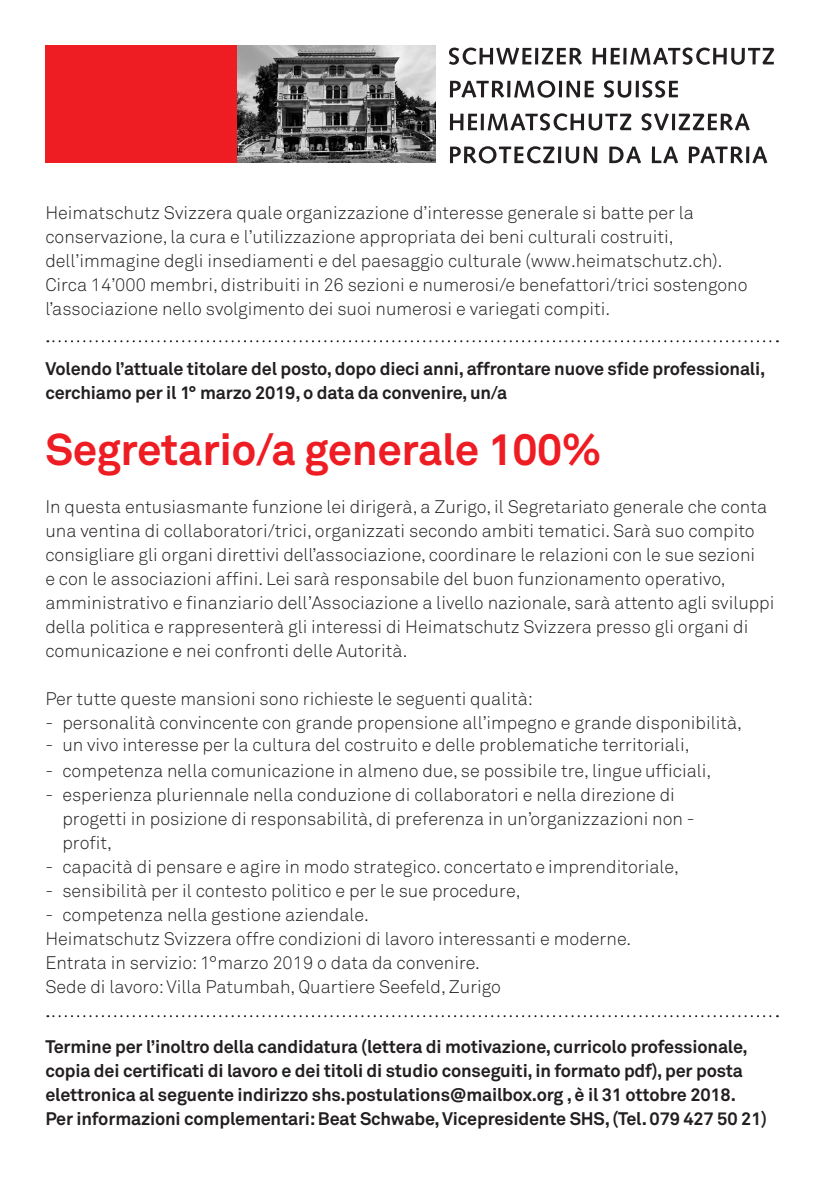
<style>
.page{position:relative;width:828px;height:1191px;background:#fff}
.page>*{position:absolute;margin:0;border:0;box-sizing:border-box;transform-origin:0 0}
.t1{font:700 44px "Akkurat Pro";letter-spacing:-.01em;color:#ee1d23}
.t2{font:300 18px/24px "Akkurat";color:#231f20}
.t3{font:700 18px/24px "Akkurat Pro";letter-spacing:-.01em;color:#231f20}
</style>
<div class="page">
<svg style="left:47px;top:1015px;width:731px;height:2px"></svg>
<svg style="left:47px;top:340px;width:731px;height:2px"></svg>
<div style="left:45px;top:45px;width:192px;height:118px;background:#ee1d23"></div>
<img style="left:238px;top:45px;width:197px;height:118px">
<svg style="left:449px;top:48px;width:325px;height:17px"></svg>
<svg style="left:450px;top:80px;width:228px;height:18px"></svg>
<svg style="left:450px;top:113px;width:300px;height:18px"></svg>
<svg style="left:450px;top:146px;width:317px;height:17px"></svg>
<p class="t2" style="left:45px;top:200px;width:704px">Heimatschutz Svizzera quale organizzazione d’interesse generale si batte per la conservazione, la cura e l’utilizzazione appropriata dei beni culturali costruiti, dell’immagine degli insediamenti e del paesaggio culturale (www.heimatschutz.ch).<br>Circa 14’000 membri, distribuiti in 26 sezioni e numerosi/e benefattori/trici sostengono l’associazione nello svolgimento dei suoi numerosi e variegati compiti.</p>
<p class="t3" style="left:45px;top:356px;width:721px">Volendo l’attuale titolare del posto, dopo dieci anni, affrontare nuove sfide professionali, cerchiamo per il 1° marzo 2019, o data da convenire, un/a</p>
<h1 class="t1" style="left:45px;top:422px;width:557px">Segretario/a generale 100%</h1>
<p class="t2" style="left:45px;top:494px;width:730px">In questa entusiasmante funzione lei dirigerà, a Zurigo, il Segretariato generale che conta una ventina di collaboratori/trici, organizzati secondo ambiti tematici. Sarà suo compito consigliare gli organi direttivi dell’associazione, coordinare le relazioni con le sue sezioni<br>e con le associazioni affini. Lei sarà responsabile del buon funzionamento operativo, amministrativo e finanziario dell’Associazione a livello nazionale, sarà attento agli sviluppi della politica e rappresenterà gli interessi di Heimatschutz Svizzera presso gli organi di comunicazione e nei confronti delle Autorità.</p>
<p class="t2" style="left:45px;top:686px;width:489px">Per tutte queste mansioni sono richieste le seguenti qualità:</p>
<p class="t2" style="left:45px;top:710px;width:698px">- personalità convincente con grande propensione all’impegno e grande disponibilità,</p>
<p class="t2" style="left:45px;top:733px;width:645px">- un vivo interesse per la cultura del costruito e delle problematiche territoriali,</p>
<p class="t2" style="left:45px;top:758px;width:667px">- competenza nella comunicazione in almeno due, se possibile tre, lingue ufficiali,</p>
<p class="t2" style="left:62px;top:782px;width:634px;text-indent:-17px">- esperienza pluriennale nella conduzione di collaboratori e nella direzione di progetti in posizione di responsabilità, di preferenza in un’organizzazioni non - profit,</p>
<p class="t2" style="left:45px;top:854px;width:635px">- capacità di pensare e agire in modo strategico. concertato e imprenditoriale,</p>
<p class="t2" style="left:45px;top:878px;width:477px">- sensibilità per il contesto politico e per le sue procedure,</p>
<p class="t2" style="left:45px;top:902px;width:587px">- competenza nella gestione aziendale.<br>Heimatschutz Svizzera offre condizioni di lavoro interessanti e moderne.<br>Entrata in servizio: 1°marzo 2019 o data da convenire.<br>Sede di lavoro: Villa Patumbah, Quartiere Seefeld, Zurigo</p>
<p class="t3" style="left:45px;top:1034px;width:723px">Termine per l’inoltro della candidatura (lettera di motivazione, curricolo professionale, copia dei certificati di lavoro e dei titoli di studio conseguiti, in formato pdf), per posta elettronica al seguente indirizzo shs.postulations@mailbox.org , è il 31 ottobre 2018.<br>Per informazioni complementari: Beat Schwabe, Vicepresidente SHS, (Tel. 079 427 50 21)</p>
</div>
